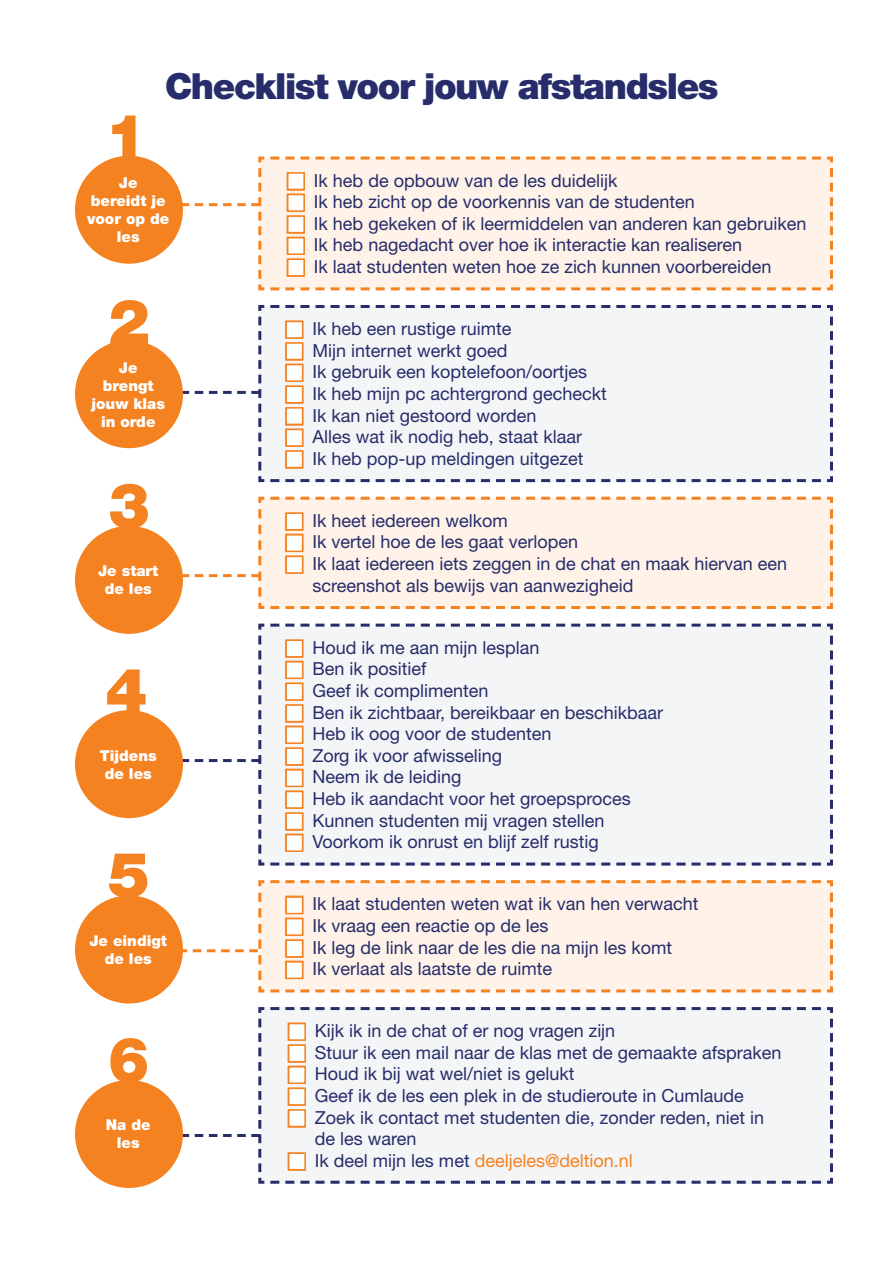
<style>
.page{position:relative;width:893px;height:1263px;background:#fff}
.page>*{position:absolute;margin:0;border:0;box-sizing:border-box;transform-origin:0 0}
.t1{font:900 62.7px "Helvetica Neue LT Std";color:#f58220}
.Kopteksten{font:900 36px "Helvetica Neue LT Std";letter-spacing:-.04em;color:#262d6a}
.t2{font:18px/21.6px "Helvetica Neue LT Std";color:#262d6a}
.t3{font:18px "Helvetica Neue LT Std";color:#f58220}
.t4{font:900 15px/18px "Helvetica Neue LT Std";color:#fff;text-align:center}
.s1{color:#262d6a}
</style>
<div class="page">
<div style="left:75px;top:156px;width:108px;height:108px;background:#f58220;border-radius:50%"></div>
<div style="left:75px;top:340px;width:108px;height:108px;background:#f58220;border-radius:50%"></div>
<div style="left:75px;top:526px;width:108px;height:108px;background:#f58220;border-radius:50%"></div>
<div style="left:75px;top:710px;width:108px;height:108px;background:#f58220;border-radius:50%"></div>
<div style="left:75px;top:895px;width:108px;height:108px;background:#f58220;border-radius:50%"></div>
<div style="left:75px;top:1080px;width:108px;height:108px;background:#f58220;border-radius:50%"></div>
<svg style="left:152px;top:345px;width:105px;height:98px"></svg>
<div style="left:257px;top:305px;width:576px;height:178px;background:#f4f5f7"></div>
<svg style="left:152px;top:715px;width:105px;height:98px"></svg>
<div style="left:257px;top:623px;width:576px;height:243px;background:#f4f5f7"></div>
<svg style="left:152px;top:1085px;width:105px;height:90px"></svg>
<div style="left:257px;top:1007px;width:576px;height:177px;background:#f4f5f7"></div>
<svg style="left:150px;top:899px;width:107px;height:84px"></svg>
<div style="left:257px;top:880px;width:576px;height:113px;background:#fef2e9"></div>
<svg style="left:152px;top:531px;width:105px;height:69px"></svg>
<div style="left:257px;top:496px;width:576px;height:113px;background:#fef2e9"></div>
<svg style="left:152px;top:168px;width:105px;height:91px"></svg>
<svg style="left:257px;top:156px;width:576px;height:135px;background:#fdefe4"></svg>
<svg style="left:287px;top:172px;width:18px;height:105px"></svg>
<svg style="left:285px;top:321px;width:18px;height:147px"></svg>
<svg style="left:285px;top:512px;width:18px;height:62px"></svg>
<svg style="left:285px;top:639px;width:18px;height:213px"></svg>
<svg style="left:285px;top:896px;width:18px;height:83px"></svg>
<svg style="left:288px;top:1023px;width:18px;height:104px"></svg>
<svg style="left:288px;top:1152px;width:18px;height:18px"></svg>
<p class="t1" style="left:105px;top:99px;width:43px">1</p>
<p class="Kopteksten" style="left:165px;top:65px;width:555px">Checklist voor jouw afstandsles</p>
<p class="t4" style="left:87px;top:174px;width:84px">Je<br>bereidt je voor op de les</p>
<p class="t1" style="left:108px;top:284px;width:43px">2</p>
<p class="t4" style="left:91px;top:358px;width:75px">Je<br>brengt jouw klas in orde</p>
<p class="t1" style="left:108px;top:468px;width:43px">3</p>
<p class="t4" style="left:98px;top:562px;width:62px">Je start de les</p>
<p class="t1" style="left:105px;top:653px;width:43px">4</p>
<p class="t4" style="left:100px;top:746px;width:58px">Tijdens de les</p>
<p class="t1" style="left:108px;top:837px;width:43px">5</p>
<p class="t4" style="left:89px;top:931px;width:79px">Je eindigt de les</p>
<p class="t1" style="left:108px;top:1022px;width:43px">6</p>
<p class="t4" style="left:106px;top:1116px;width:46px">Na de les</p>
<p class="t2" style="left:314px;top:169px;width:305px">Ik heb de opbouw van de les duidelijk</p>
<p class="t2" style="left:314px;top:191px;width:382px">Ik heb zicht op de voorkennis van de studenten</p>
<p class="t2" style="left:314px;top:212px;width:494px">Ik heb gekeken of ik leermiddelen van anderen kan gebruiken</p>
<p class="t2" style="left:314px;top:234px;width:430px">Ik heb nagedacht over hoe ik interactie kan realiseren</p>
<p class="t2" style="left:314px;top:256px;width:459px">Ik laat studenten weten hoe ze zich kunnen voorbereiden</p>
<p class="t2" style="left:312px;top:318px;width:201px">Ik heb een rustige ruimte</p>
<p class="t2" style="left:312px;top:339px;width:197px">Mijn internet werkt goed</p>
<p class="t2" style="left:312px;top:361px;width:276px">Ik gebruik een koptelefoon/oortjes</p>
<p class="t2" style="left:312px;top:382px;width:296px">Ik heb mijn pc achtergrond gecheckt</p>
<p class="t2" style="left:312px;top:404px;width:226px">Ik kan niet gestoord worden</p>
<p class="t2" style="left:312px;top:426px;width:271px">Alles wat ik nodig heb, staat klaar</p>
<p class="t2" style="left:312px;top:447px;width:273px">Ik heb pop-up meldingen uitgezet</p>
<p class="t2" style="left:312px;top:509px;width:197px">Ik heet iedereen welkom</p>
<p class="t2" style="left:312px;top:531px;width:267px">Ik vertel hoe de les gaat verlopen</p>
<p class="t2" style="left:312px;top:553px;width:476px">Ik laat iedereen iets zeggen in de chat en maak hiervan een screenshot als bewijs van aanwezigheid</p>
<p class="t2" style="left:312px;top:636px;width:229px">Houd ik me aan mijn lesplan</p>
<p class="t2" style="left:312px;top:658px;width:116px">Ben ik positief</p>
<p class="t2" style="left:312px;top:679px;width:178px">Geef ik complimenten</p>
<p class="t2" style="left:312px;top:701px;width:352px">Ben ik zichtbaar, bereikbaar en beschikbaar</p>
<p class="t2" style="left:312px;top:723px;width:241px">Heb ik oog voor de studenten</p>
<p class="t2" style="left:312px;top:744px;width:191px">Zorg ik voor afwisseling</p>
<p class="t2" style="left:312px;top:766px;width:151px">Neem ik de leiding</p>
<p class="t2" style="left:312px;top:787px;width:320px">Heb ik aandacht voor het groepsproces</p>
<p class="t2" style="left:312px;top:809px;width:294px">Kunnen studenten mij vragen stellen</p>
<p class="t2" style="left:312px;top:831px;width:288px">Voorkom ik onrust en blijf zelf rustig</p>
<p class="t2" style="left:312px;top:893px;width:388px">Ik laat studenten weten wat ik van hen verwacht</p>
<p class="t2" style="left:312px;top:914px;width:238px">Ik vraag een reactie op de les</p>
<p class="t2" style="left:312px;top:936px;width:361px">Ik leg de link naar de les die na mijn les komt</p>
<p class="t2" style="left:312px;top:958px;width:241px">Ik verlaat als laatste de ruimte</p>
<p class="t2" style="left:315px;top:1020px;width:302px">Kijk ik in de chat of er nog vragen zijn</p>
<p class="t2" style="left:315px;top:1041px;width:468px">Stuur ik een mail naar de klas met de gemaakte afspraken</p>
<p class="t2" style="left:315px;top:1063px;width:261px">Houd ik bij wat wel/niet is gelukt</p>
<p class="t2" style="left:315px;top:1084px;width:430px">Geef ik de les een plek in de studieroute in Cumlaude</p>
<p class="t2" style="left:315px;top:1106px;width:451px">Zoek ik contact met studenten die, zonder reden, niet in de les waren</p>
<p class="t3" style="left:315px;top:1150px;width:319px"><span class="s1">Ik deel mijn les met</span> deeljeles@deltion.nl</p>
</div>
